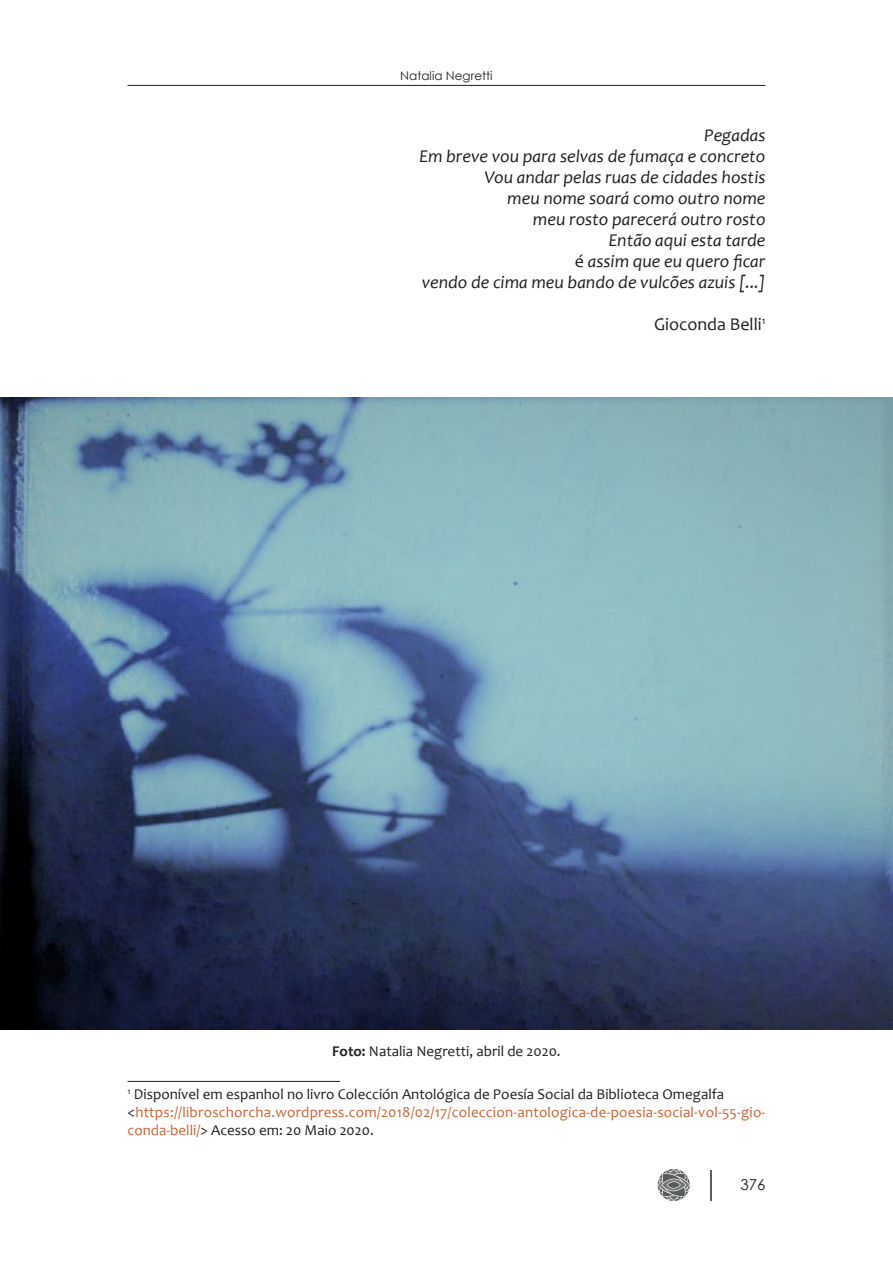
<style>
.page{position:relative;width:893px;height:1263px;background:#fff}
.page>*{position:absolute;margin:0;border:0;box-sizing:border-box;transform-origin:0 0}
.t1{font:italic 18px "Candara";color:#231f20}
.t2{font:18px "Candara";color:#231f20}
.Footnote_text{font:15px/18px "Candara";letter-spacing:.015em;color:#ca633a}
.Footnote_text-2{font:15px "Candara";color:#231f20}
.t3{font:15px "Century Gothic";color:#231f20}
.t4{font:12px "Century Gothic";color:#231f20}
.s1{font-style:normal}
.s2{font-weight:700}
.s3{color:#231f20}
</style>
<div class="page">
<hr style="left:128px;top:85px;width:637px;height:1px;background:#231f20">
<svg style="left:657px;top:1169px;width:33px;height:32px"></svg>
<hr style="left:711px;top:1170px;width:1px;height:30px;background:#595e5e">
<hr style="left:128px;top:1081px;width:212px;height:1px;background:#231f20">
<img style="left:0;top:397px;width:893px;height:632px">
<p class="t4" style="left:400px;top:67px;width:94px">Natalia Negretti</p>
<p class="t1" style="left:704px;top:123px;width:63px">Pegadas</p>
<p class="t1" style="left:419px;top:144px;width:348px">Em breve vou para selvas de fumaça e concreto</p>
<p class="t1" style="left:485px;top:165px;width:282px">Vou andar pelas ruas de cidades hostis</p>
<p class="t1" style="left:507px;top:186px;width:260px">meu nome soará como outro nome</p>
<p class="t1" style="left:533px;top:207px;width:234px">meu rosto parecerá outro rosto</p>
<p class="t1" style="left:609px;top:228px;width:158px">Então aqui esta tarde</p>
<p class="t1" style="left:575px;top:249px;width:192px"><span class="s1">é</span> assim que eu quero ficar</p>
<p class="t1" style="left:422px;top:270px;width:345px">vendo de cima meu bando de vulcões azuis [...]</p>
<p class="t2" style="left:654px;top:312px;width:113px">Gioconda Belli<sup>1</sup></p>
<p class="Footnote_text-2" style="left:332px;top:1041px;width:230px"><span class="s2">Foto:</span> Natalia Negretti, abril de 2020.</p>
<p class="Footnote_text-2" style="left:128px;top:1085px;width:598px"><sup>1</sup> Disponível em espanhol no livro Colección Antológica de Poesía Social da Biblioteca Omegalfa</p>
<p class="Footnote_text" style="left:128px;top:1103px;width:639px"><span class="s3">&lt;</span>https://libroschorcha.wordpress.com/2018/02/17/coleccion-antologica-de-poesia-social-vol-55-gio&shy;conda-belli/<span class="s3">&gt; Acesso em: 20 Maio 2020.</span></p>
<p class="t3" style="left:740px;top:1174px;width:26px">376</p>
</div>
